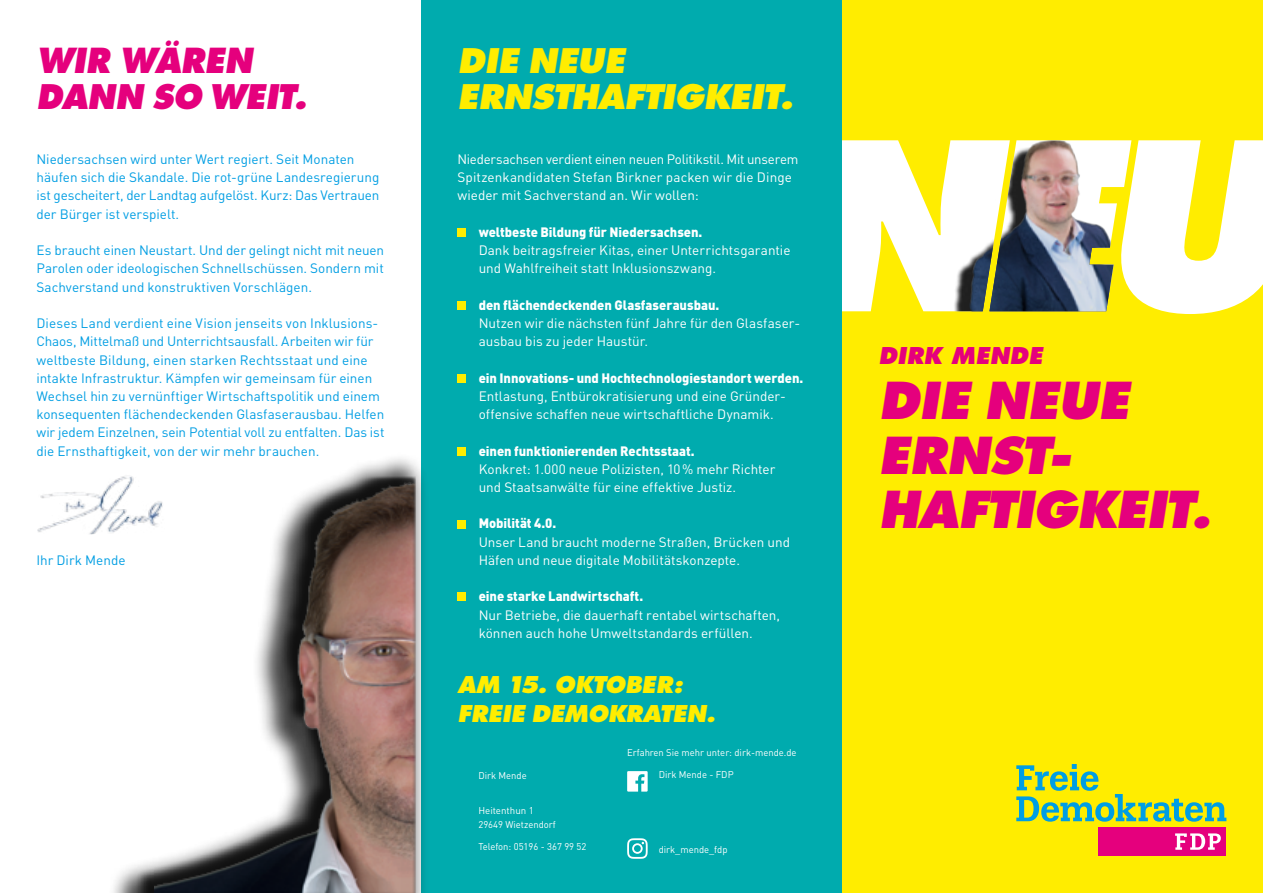
<style>
.page{position:relative;width:1263px;height:893px;background:#fff}
.page>*{position:absolute;margin:0;border:0;box-sizing:border-box;transform-origin:0 0}
.t1{font:italic 800 49.5px/54.6px "Futura";letter-spacing:-.01em;color:#e5007d}
.t2{font:italic 800 33.6px "Futura";letter-spacing:-.01em;color:#e5007d;scale:.95 1}
.t3{font:italic 800 33px/36.5px "Futura";letter-spacing:-.01em;color:#ffed00}
.t4{font:italic 800 33px "Futura";letter-spacing:-.02em;color:#e5007d}
.t5{font:italic 800 22.5px/29.2px "Futura";letter-spacing:-.01em;color:#ffed00}
.t6{font:italic 800 22.5px "Futura";letter-spacing:.005em;color:#e5007d}
.t7{font:13.5px/18.3px "DIN";color:#009ee3}
.t8{font:13.5px/18.1px "DIN";color:#fff}
.t9{font:900 13.5px "DIN";color:#fff;scale:.96 1}
.t10{font:9.75px/13.5px "DIN";color:#fff}
</style>
<div class="page">
<div style="left:421px;top:0;width:421px;height:893px;background:#00abae"></div>
<div style="left:842px;top:0;width:421px;height:893px;background:#ffed00"></div>
<div style="left:107px;top:452px;width:323px;height:441px;background:#000;opacity:.75"></div>
<div style="left:133px;top:474px;width:286px;height:419px;background:#000;opacity:.5"></div>
<svg style="left:627px;top:771px;width:21px;height:21px"></svg>
<svg style="left:627px;top:838px;width:21px;height:21px"></svg>
<img style="left:37px;top:469px;width:234px;height:66px">
<div style="left:457px;top:228px;width:9px;height:9px;background:#ffed00"></div>
<div style="left:457px;top:301px;width:9px;height:9px;background:#ffed00"></div>
<div style="left:457px;top:374px;width:9px;height:9px;background:#ffed00"></div>
<div style="left:457px;top:447px;width:9px;height:9px;background:#ffed00"></div>
<div style="left:457px;top:520px;width:9px;height:8px;background:#ffed00"></div>
<div style="left:457px;top:592px;width:9px;height:9px;background:#ffed00"></div>
<svg style="left:842px;top:140px;width:421px;height:174px;fill:#fff"></svg>
<img style="left:1134px;top:140px;width:6px;height:174px">
<svg style="left:952px;top:140px;width:182px;height:174px;background:#b1ae96"></svg>
<svg style="left:1016px;top:764px;width:210px;height:58px"></svg>
<div style="left:1098px;top:827px;width:128px;height:29px;background:#e5007d"></div>
<svg style="left:1175px;top:833px;width:46px;height:17px"></svg>
<h2 class="t2" style="left:36px;top:39px;width:229px">WIR WÄREN</h2>
<h3 class="t4" style="left:36px;top:76px;width:272px">DANN SO WEIT.</h3>
<p class="t7" style="left:36px;top:150px;width:344px">Niedersachsen wird unter Wert regiert. Seit Monaten häufen sich die Skandale. Die rot-grüne Landesregierung ist gescheitert, der Landtag aufgelöst. Kurz: Das Vertrauen der Bürger ist verspielt.</p>
<p class="t7" style="left:36px;top:241px;width:349px;text-align:justify">Es braucht einen Neustart. Und der gelingt nicht mit neuen Parolen oder ideologischen Schnellschüssen. Sondern mit Sachverstand und konstruktiven Vorschlägen.</p>
<p class="t7" style="left:36px;top:314px;width:350px">Dieses Land verdient eine Vision jenseits von Inklusions-Chaos, Mittelmaß und Unterrichtsausfall. Arbeiten wir für weltbeste Bildung, einen starken Rechtsstaat und eine intakte Infrastruktur. Kämpfen wir gemeinsam für einen Wechsel hin zu vernünftiger Wirtschaftspolitik und einem konsequenten flächendeckenden Glasfaserausbau. Helfen wir jedem Einzelnen, sein Potential voll zu entfalten. Das ist die Ernsthaftigkeit, von der wir mehr brauchen.</p>
<p class="t7" style="left:36px;top:551px;width:91px">Ihr Dirk Mende</p>
<h3 class="t3" style="left:457px;top:42px;width:338px">DIE NEUE<br>ERNSTHAFTIGKEIT.</h3>
<p class="t8" style="left:457px;top:150px;width:343px">Niedersachsen verdient einen neuen Politikstil. Mit unserem<br>Spitzenkandidaten Stefan Birkner packen wir die Dinge wieder mit Sachverstand an. Wir wollen:</p>
<p class="t9" style="left:479px;top:223px;width:235px">weltbeste Bildung für Niedersachsen.</p>
<p class="t8" style="left:479px;top:241px;width:313px">Dank beitragsfreier Kitas, einer Unterrichtsgarantie und Wahlfreiheit statt Inklusionszwang.</p>
<p class="t9" style="left:479px;top:296px;width:252px">den flächendeckenden Glasfaserausbau.</p>
<p class="t8" style="left:479px;top:314px;width:323px">Nutzen wir die nächsten fünf Jahre für den Glasfaser&shy;ausbau bis zu jeder Haustür.</p>
<p class="t9" style="left:479px;top:369px;width:340px">ein Innovations- und Hochtechnologiestandort werden.</p>
<p class="t8" style="left:479px;top:387px;width:309px">Entlastung, Entbürokratisierung und eine Gründer&shy;offensive schaffen neue wirtschaftliche Dynamik.</p>
<p class="t9" style="left:479px;top:442px;width:226px">einen funktionierenden Rechtsstaat.</p>
<p class="t8" style="left:479px;top:460px;width:298px">Konkret: 1.000 neue Polizisten, 10% mehr Richter und Staatsanwälte für eine effektive Justiz.</p>
<p class="t9" style="left:479px;top:515px;width:82px">Mobilität 4.0.</p>
<p class="t8" style="left:479px;top:532px;width:313px">Unser Land braucht moderne Straßen, Brücken und<br>Häfen und neue digitale Mobilitätskonzepte.</p>
<p class="t9" style="left:479px;top:587px;width:173px">eine starke Landwirtschaft.</p>
<p class="t8" style="left:479px;top:605px;width:303px">Nur Betriebe, die dauerhaft rentabel wirtschaften, können auch hohe Umweltstandards erfüllen.</p>
<h3 class="t5" style="left:457px;top:669px;width:259px">AM 15. OKTOBER:<br>FREIE DEMOKRATEN.</h3>
<p class="t10" style="left:478px;top:768px;width:50px">Dirk Mende</p>
<p class="t10" style="left:478px;top:803px;width:79px">Heitenthun 1<br>29649 Wietzendorf</p>
<p class="t10" style="left:478px;top:839px;width:110px">Telefon: 05196 - 367 99 52</p>
<p class="t10" style="left:627px;top:746px;width:171px">Erfahren Sie mehr unter: dirk-mende.de</p>
<p class="t10" style="left:659px;top:768px;width:76px">Dirk Mende - FDP</p>
<p class="t10" style="left:659px;top:842px;width:70px">dirk_mende_fdp</p>
<h3 class="t6" style="left:878px;top:342px;width:165px">DIRK MENDE</h3>
<h1 class="t1" style="left:878px;top:373px;width:334px">DIE NEUE<br>ERNST-<br>HAFTIGKEIT.</h1>
</div>
